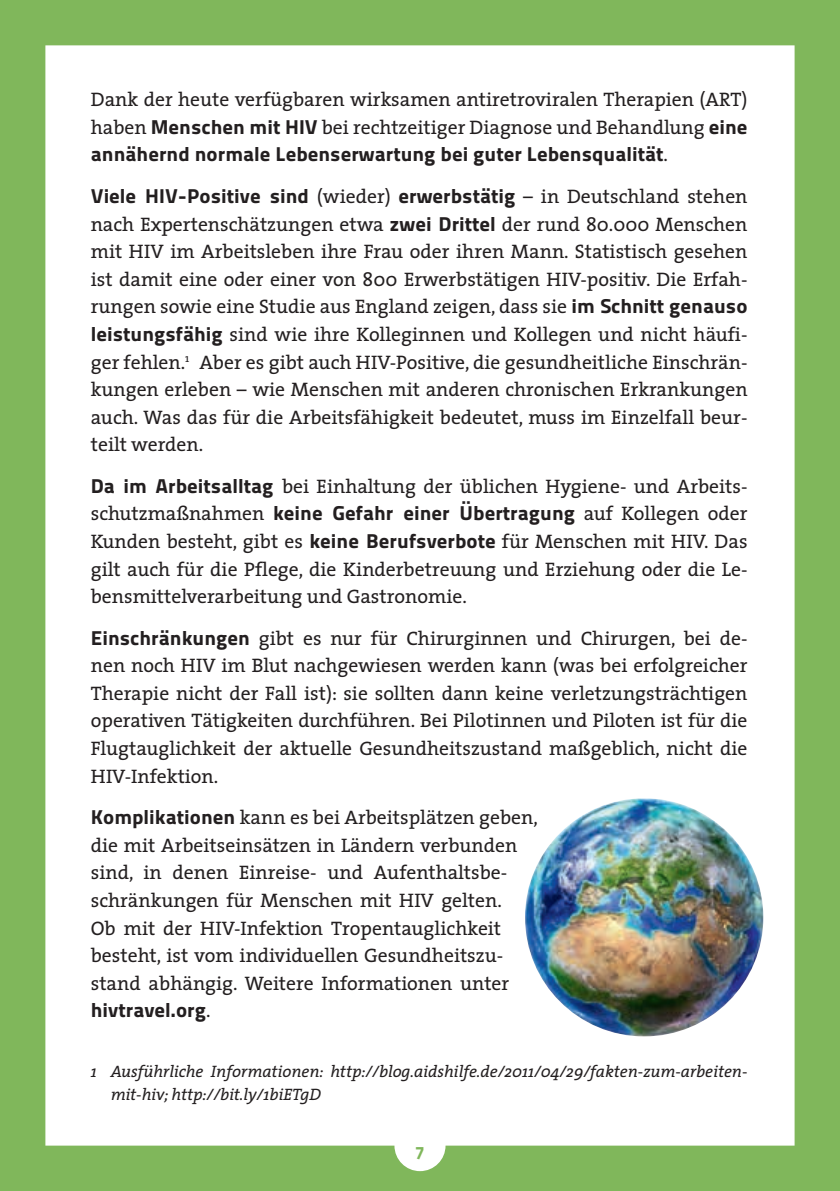
<style>
.page{position:relative;width:840px;height:1191px;background:#fff}
.page>*{position:absolute;margin:0;border:0;box-sizing:border-box;transform-origin:0 0}
.t1{font:20px/41.4px "Titillium Maps 26 L 999 wt";color:#231f20;scale:1.05 1}
.t2{font:19.6px/27.6px "The Serif";color:#231f20;text-align:justify}
.t3{font:18px "Titillium Maps 26 L 999 wt";color:#80b75b}
.t4{font:italic 16.6px/23.6px "The Serif";letter-spacing:-.005em;color:#231f20}
.s1{font-family:"Titillium Maps 26 L 999 wt";font-size:20px}
.s2{font-family:"The Serif";font-size:19.6px}
</style>
<div class="page">
<div style="left:0;top:0;width:839px;height:1191px;background:#80b75b"></div>
<div style="left:45px;top:45px;width:749px;height:1126px;background:#fff"></div>
<img style="left:524px;top:798px;width:239px;height:238px;border-radius:119px">
<p class="t2" style="left:91px;top:85px;width:658px">Dank der heute verfügbaren wirksamen antiretroviralen Therapien (ART) haben <span class="s1">Menschen mit HIV</span> bei rechtzeitiger Diagnose und Behandlung <span class="s1">eine</span></p>
<p class="t1" style="left:91px;top:132px;width:626px">annähernd normale Lebenserwartung bei guter Lebensqualität<span class="s2">.<br></span>Viele HIV-Positive sind <span class="s2">(wieder)</span> erwerbstätig <span class="s2">– in Deutschland stehen</span></p>
<p class="t2" style="left:91px;top:209px;width:658px">nach Expertenschätzungen etwa <span class="s1">zwei Drittel</span> der rund 80.000 Menschen mit HIV im Arbeitsleben ihre Frau oder ihren Mann. Statistisch gesehen ist damit eine oder einer von 800 Erwerbstätigen HIV-positiv. Die Erfah&shy;rungen sowie eine Studie aus England zeigen, dass sie <span class="s1">im Schnitt genauso leistungsfähig</span> sind wie ihre Kolleginnen und Kollegen und nicht häufi&shy;ger fehlen.<sup>1</sup> Aber es gibt auch HIV-Positive, die gesundheitliche Einschrän&shy;kungen erleben – wie Menschen mit anderen chronischen Erkrankungen auch. Was das für die Arbeitsfähigkeit bedeutet, muss im Einzelfall beur&shy;teilt werden.</p>
<p class="t2" style="left:91px;top:472px;width:658px"><span class="s1">Da im Arbeitsalltag</span> bei Einhaltung der üblichen Hygiene- und Arbeits&shy;schutzmaßnahmen <span class="s1">keine Gefahr einer Übertragung</span> auf Kollegen oder Kunden besteht, gibt es <span class="s1">keine Berufsverbote</span> für Menschen mit HIV. Das gilt auch für die Pflege, die Kinderbetreuung und Erziehung oder die Le&shy;bensmittelverarbeitung und Gastronomie.</p>
<p class="t2" style="left:91px;top:623px;width:658px"><span class="s1">Einschränkungen</span> gibt es nur für Chirurginnen und Chirurgen, bei de&shy;nen noch HIV im Blut nachgewiesen werden kann (was bei erfolgreicher Therapie nicht der Fall ist): sie sollten dann keine verletzungsträchtigen operativen Tätigkeiten durchführen. Bei Pilotinnen und Piloten ist für die Flugtauglichkeit der aktuelle Gesundheitszustand maßgeblich, nicht die HIV-Infektion.</p>
<p class="t2" style="left:91px;top:803px;width:448px;text-align:left"><span class="s1">Komplikationen</span> kann es bei Arbeitsplätzen geben, die mit Arbeitseinsätzen in Ländern verbunden sind, in denen Einreise- und Aufenthaltsbe&shy;schränkungen für Menschen mit HIV gelten.<br>Ob mit der HIV-Infektion Tropentauglichkeit besteht, ist vom individuellen Gesundheitszu&shy;stand abhängig. Weitere Informationen unter</p>
<p class="t1" style="left:91px;top:988px;width:115px">hivtravel.org<span class="s2">.</span></p>
<p class="t4" style="left:111px;top:1058px;width:638px;text-indent:-20px">1 Ausführliche Informationen: http://blog.aidshilfe.de/2011/04/29/fakten-zum-arbeiten&shy;mit-hiv; http://bit.ly/1biETgD</p>
<p class="t3" style="left:415px;top:1138px;width:11px">7</p>
</div>
